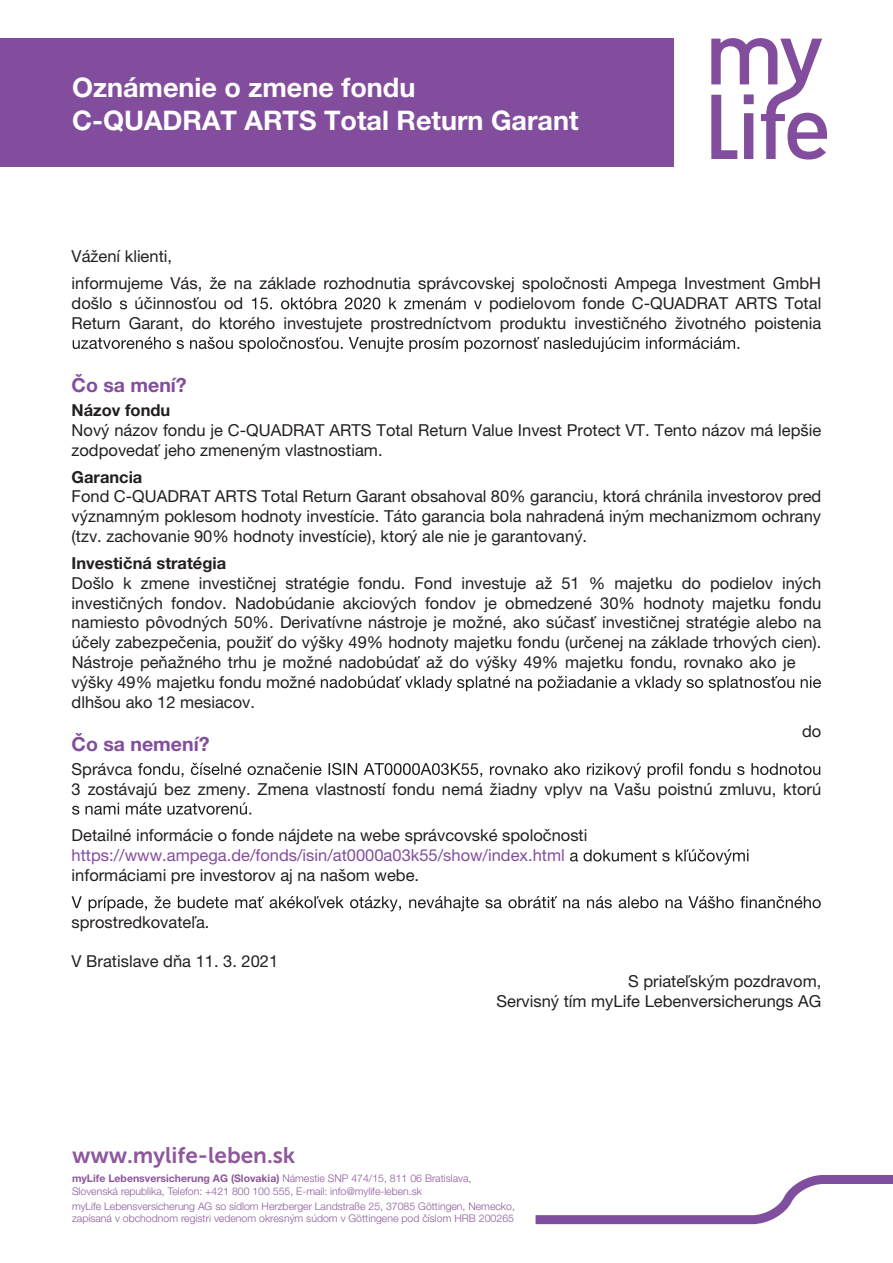
<style>
.page{position:relative;width:893px;height:1263px;background:#fff}
.page>*{position:absolute;margin:0;border:0;box-sizing:border-box;transform-origin:0 0}
.t1{font:700 27px/32.4px "Helvetica Neue LT Pro";color:#fff}
.t2{font:22.5px "Museo Sans 700";color:#8d589c}
.t3{font:700 19.5px "Helvetica Neue LT Pro";color:#834d9e}
.t4{font:16.5px/19.8px "Helvetica Neue LT Pro";color:#231f20}
.t5{font:16.5px "Helvetica Neue LT Pro";color:#834d9e}
.t6{font:700 16.5px "Helvetica Neue LT Pro";color:#231f20}
.t7{font:300 10.5px/12.6px "Helvetica Neue LT Pro";color:#8d589c}
.s1{font-weight:700}
</style>
<div class="page">
<svg style="left:711px;top:38px;width:116px;height:122px"></svg>
<div style="left:0;top:38px;width:673px;height:129px;background:#834d9e"></div>
<svg style="left:120px;top:300px;width:7px;height:9px"></svg>
<svg style="left:252px;top:297px;width:230px;height:12px"></svg>
<svg style="left:73px;top:337px;width:666px;height:15px"></svg>
<svg style="left:321px;top:676px;width:500px;height:15px"></svg>
<svg style="left:138px;top:763px;width:682px;height:15px"></svg>
<svg style="left:72px;top:802px;width:179px;height:13px"></svg>
<svg style="left:570px;top:849px;width:178px;height:16px"></svg>
<svg style="left:72px;top:896px;width:749px;height:15px"></svg>
<svg style="left:535px;top:1175px;width:358px;height:50px"></svg>
<h1 class="t1" style="left:72px;top:71px;width:508px">Oznámenie o zmene fondu<br>C-QUADRAT ARTS Total Return Garant</h1>
<p class="t4" style="left:72px;top:243px;width:751px;line-height:27px">Vážení klienti,<br>informujeme Vás, že na základe rozhodnutia správcovskej spoločnosti Ampega Investment GmbH</p>
<p class="t4" style="left:72px;top:293px;width:42px">došlo</p>
<p class="t4" style="left:135px;top:293px;width:110px">účinnosťou od</p>
<p class="t4" style="left:72px;top:293px;width:751px;text-align:right">podielovom fonde C-QUADRAT ARTS Total<br>Return Garant, do ktorého investujete prostredníctvom produktu investičného životného poistenia</p>
<p class="t3" style="left:72px;top:373px;width:117px">Čo sa mení?</p>
<p class="t6" style="left:72px;top:400px;width:100px">Názov fondu</p>
<p class="t4" style="left:72px;top:420px;width:751px">Nový názov fondu je C-QUADRAT ARTS Total Return Value Invest Protect VT. Tento názov má lepšie zodpovedať jeho zmeneným vlastnostiam.</p>
<p class="t6" style="left:72px;top:466px;width:72px">Garancia</p>
<p class="t4" style="left:72px;top:486px;width:751px;text-align:justify">Fond C-QUADRAT ARTS Total Return Garant obsahoval 80% garanciu, ktorá chránila investorov pred významným poklesom hodnoty investície. Táto garancia bola nahradená iným mechanizmom ochrany (tzv. zachovanie 90% hodnoty investície), ktorý ale nie je garantovaný.</p>
<p class="t6" style="left:72px;top:553px;width:156px">Investičná stratégia</p>
<p class="t4" style="left:72px;top:573px;width:751px;text-align:justify">Došlo k zmene investičnej stratégie fondu. Fond investuje až 51 % majetku do podielov iných investičných fondov. Nadobúdanie akciových fondov je obmedzené 30% hodnoty majetku fondu namiesto pôvodných 50%. Derivatívne nástroje je možné, ako súčasť investičnej stratégie alebo na účely zabezpečenia, použiť do výšky 49% hodnoty majetku fondu (určenej na základe trhových cien).<br>Nástroje peňažného trhu je možné nadobúdať až do výšky 49% majetku fondu, rovnako ako je</p>
<p class="t4" style="left:72px;top:672px;width:245px">výšky 49% majetku fondu možné dlhšou ako 12 mesiacov.</p>
<p class="t3" style="left:72px;top:732px;width:139px">Čo sa nemení?</p>
<p class="t4" style="left:72px;top:759px;width:751px">Správca<br>3 zostávajú bez zmeny. Zmena vlastností fondu nemá žiadny vplyv na Vašu poistnú zmluvu, ktorú</p>
<p class="t4" style="left:72px;top:825px;width:517px">Detailné informácie o fonde nájdete na webe správcovské spoločnosti</p>
<p class="t5" style="left:72px;top:845px;width:495px">https://www.ampega.de/fonds/isin/at0000a03k55/show/index.html</p>
<p class="t4" style="left:72px;top:865px;width:349px">informáciami pre investorov aj na našom webe.</p>
<p class="t4" style="left:72px;top:912px;width:139px">sprostredkovateľa.</p>
<p class="t4" style="left:72px;top:951px;width:208px">V Bratislave dňa 11. 3. 2021</p>
<p class="t4" style="left:496px;top:971px;width:326px;text-align:right">S priateľským pozdravom,<br>Servisný tím myLife Lebenversicherungs AG</p>
<p class="t4" style="left:802px;top:721px;width:21px">do</p>
<h2 class="t2" style="left:72px;top:1143px;width:225px">www.mylife-leben.sk</h2>
<p class="t7" style="left:72px;top:1172px;width:401px"><span class="s1">myLife Lebensversicherung AG (Slovakia)</span> Námestie SNP 474/15, 811 06 Bratislava,<br>Slovenská republika, Telefon: +421 800 100 555, E-mail: info@mylife-leben.sk</p>
<p class="t7" style="left:72px;top:1199px;width:444px">myLife Lebensversicherung AG so sídlom Herzberger Landstraße 25, 37085 Göttingen, Nemecko, zapísaná v obchodnom registri vedenom okresným súdom v Göttingene pod číslom HRB 200265</p>
</div>
